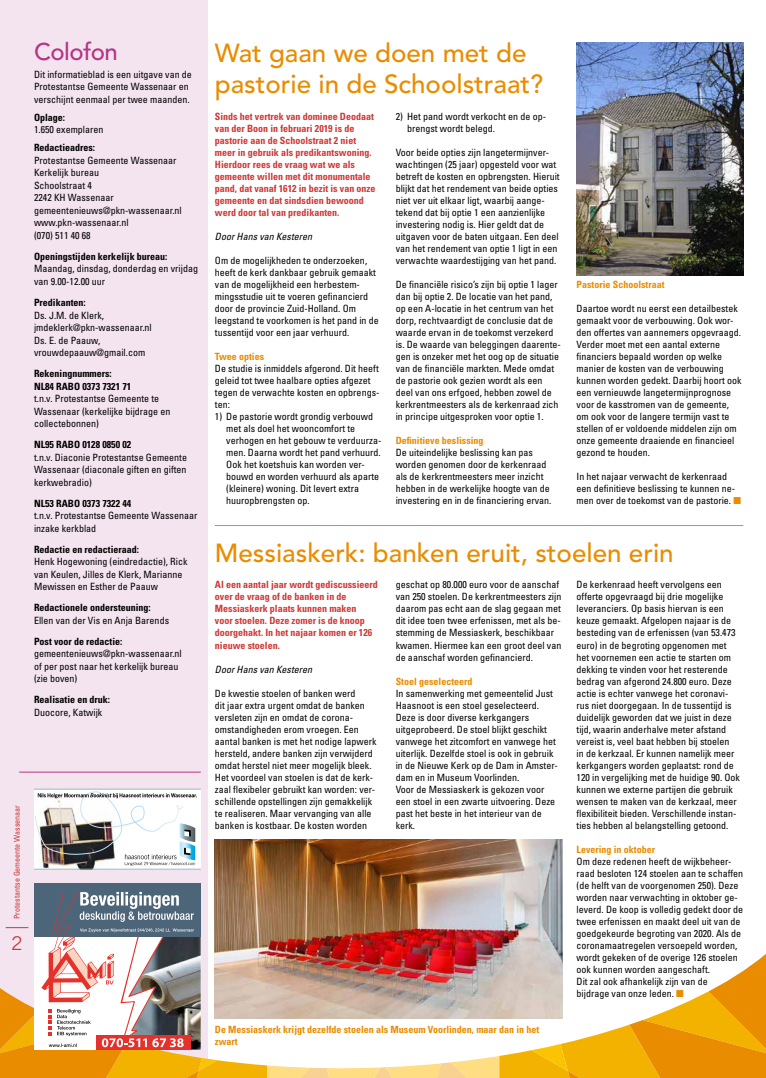
<style>
.page{position:relative;width:766px;height:1078px;background:#fff}
.page>*{position:absolute;margin:0;border:0;box-sizing:border-box;transform-origin:0 0}
.t1{font:500 26px/31.2px "Avenir LT Std";color:#e98c00}
.t2{font:500 24px "Avenir LT Std";letter-spacing:-.02em;color:#b73285}
.t3{font:19px "Trade Gothic LT Std";color:#cf3835}
.t4{font:condensed 10px/12px "Univers LT Std";color:#000}
.t5{font:700 condensed 10px/12px "Univers LT Std";color:#cf3835}
.t6{font:700 condensed 10px/12.5px "Univers LT Std";color:#000}
.t7{font:700 condensed 10px/12px "Univers LT Std";color:#e98c00}
.t8{font:italic condensed 10px "Univers LT Std";color:#000}
.t9{font:condensed 8px "Univers LT Std";color:#cf3835}
.s1{color:#e98c00}
</style>
<div class="page">
<hr style="left:765px;top:0;width:1px;height:1077px;background:#f3e4ef">
<div style="left:0;top:0;width:208px;height:1077px;background:#f3e4ef"></div>
<hr style="left:19px;top:771px;width:182px;height:1px;background:#b73285">
<img style="left:34px;top:788px;width:167px;height:82px">
<div style="left:34px;top:882px;width:167px;height:53px;background:#4d6579"></div>
<svg style="left:0;top:891px;width:765px;height:186px"></svg>
<hr style="left:215px;top:525px;width:528px;height:1px;background:#e98c00">
<img style="left:576px;top:43px;width:167px;height:232px">
<img style="left:215px;top:839px;width:347px;height:179px">
<h2 class="t2" style="left:34px;top:38px;width:85px">Colofon</h2>
<p class="t4" style="left:34px;top:68px;width:159px">Dit informatieblad is een uitgave van de<br>Protestantse Gemeente Wassenaar en verschijnt eenmaal per twee maanden.</p>
<p class="t6" style="left:34px;top:111px;width:33px">Oplage:</p>
<p class="t4" style="left:34px;top:123px;width:71px">1.650 exemplaren</p>
<p class="t6" style="left:34px;top:141px;width:63px">Redactieadres:</p>
<p class="t4" style="left:34px;top:154px;width:149px;line-height:12.5px">Protestantse Gemeente Wassenaar<br>Kerkelijk bureau<br>Schoolstraat 4<br>2242 KH Wassenaar gemeentenieuws@pkn-wassenaar.nl www.pkn-wassenaar.nl<br>(070) 511 40 68</p>
<p class="t6" style="left:34px;top:250px;width:135px">Openingstijden kerkelijk bureau:</p>
<p class="t4" style="left:34px;top:262px;width:165px;line-height:12.5px">Maandag, dinsdag, donderdag en vrijdag van 9.00-12.00 uur</p>
<p class="t6" style="left:34px;top:296px;width:53px">Predikanten:</p>
<p class="t4" style="left:34px;top:308px;width:119px;line-height:12.5px">Ds. J.M. de Klerk, jmdeklerk@pkn-wassenaar.nl<br>Ds. E. de Paauw, vrouwdepaauw@gmail.com</p>
<p class="t6" style="left:34px;top:367px;width:99px">Rekeningnummers:<br>NL84 RABO 0373 7321 71</p>
<p class="t4" style="left:34px;top:392px;width:138px;line-height:12.5px">t.n.v. Protestantse Gemeente te<br>Wassenaar (kerkelijke bijdrage en collectebonnen)</p>
<p class="t6" style="left:34px;top:438px;width:99px">NL95 RABO 0128 0850 02</p>
<p class="t4" style="left:34px;top:450px;width:154px;line-height:12.5px;text-align:justify">t.n.v. Diaconie Protestantse Gemeente Wassenaar (diaconale giften en giften kerkwebradio)</p>
<p class="t6" style="left:34px;top:496px;width:99px">NL53 RABO 0373 7322 44</p>
<p class="t4" style="left:34px;top:509px;width:165px;line-height:12.5px">t.n.v. Protestantse Gemeente Wassenaar inzake kerkblad</p>
<p class="t6" style="left:34px;top:542px;width:106px">Redactie en redactieraad:</p>
<p class="t4" style="left:34px;top:555px;width:155px;line-height:12.5px">Henk Hogewoning (eindredactie), Rick van Keulen, Jilles de Klerk, Marianne<br>Mewissen en Esther de Paauw</p>
<p class="t6" style="left:34px;top:601px;width:118px">Redactionele ondersteuning:</p>
<p class="t4" style="left:34px;top:614px;width:136px">Ellen van der Vis en Anja Barends</p>
<p class="t6" style="left:34px;top:634px;width:90px">Post voor de redactie:</p>
<p class="t4" style="left:34px;top:647px;width:149px;line-height:12.5px">gemeentenieuws@pkn-wassenaar.nl of per post naar het kerkelijk bureau (zie boven)</p>
<p class="t6" style="left:34px;top:693px;width:78px">Realisatie en druk:</p>
<p class="t4" style="left:34px;top:706px;width:70px">Duocore, Katwijk</p>
<p class="t9" style="left:12px;top:918px;width:115px;rotate:-90deg">Protestantse Gemeente Wassenaar</p>
<h3 class="t3" style="left:11px;top:931px;width:13px">2</h3>
<h1 class="t1" style="left:215px;top:38px;width:329px">Wat gaan we doen met de pastorie in de Schoolstraat?</h1>
<p class="t5" style="left:215px;top:110px;width:162px">Sinds het vertrek van dominee Deodaat van der Boon in februari 2019 is de pastorie aan de Schoolstraat 2 niet meer in gebruik als predikantswoning.<br>Hierdoor rees de vraag wat we als gemeente willen met dit monumentale pand, dat vanaf 1612 in bezit is van onze gemeente en dat sindsdien bewoond werd door tal van predikanten.</p>
<p class="t8" style="left:215px;top:230px;width:99px">Door Hans van Kesteren</p>
<p class="t4" style="left:215px;top:254px;width:165px">Om de mogelijkheden te onderzoeken, heeft de kerk dankbaar gebruik gemaakt van de mogelijkheid een herbestem&shy;mingsstudie uit te voeren gefinancierd door de provincie Zuid-Holland. Om leegstand te voorkomen is het pand in de tussentijd voor een jaar verhuurd.</p>
<p class="t7" style="left:215px;top:350px;width:51px">Twee opties</p>
<p class="t4" style="left:215px;top:362px;width:166px">De studie is inmiddels afgerond. Dit heeft geleid tot twee haalbare opties afgezet tegen de verwachte kosten en opbrengs&shy;ten:</p>
<p class="t4" style="left:226px;top:410px;width:156px;text-indent:-11px">1) De pastorie wordt grondig verbouwd met als doel het wooncomfort te verhogen en het gebouw te verduurza&shy;men. Daarna wordt het pand verhuurd.<br>Ook het koetshuis kan worden ver&shy;bouwd en worden verhuurd als aparte (kleinere) woning. Dit levert extra huuropbrengsten op.</p>
<p class="t4" style="left:407px;top:110px;width:140px;text-indent:-11px">2) Het pand wordt verkocht en de op&shy;brengst wordt belegd.</p>
<p class="t4" style="left:395px;top:146px;width:165px">Voor beide opties zijn langetermijnver&shy;wachtingen (25 jaar) opgesteld voor wat betreft de kosten en opbrengsten. Hieruit blijkt dat het rendement van beide opties niet ver uit elkaar ligt, waarbij aange&shy;tekend dat bij optie 1 een aanzienlijke investering nodig is. Hier geldt dat de uitgaven voor de baten uitgaan. Een deel van het rendement van optie 1 ligt in een verwachte waardestijging van het pand.</p>
<p class="t4" style="left:395px;top:278px;width:166px">De financiële risico’s zijn bij optie 1 lager dan bij optie 2. De locatie van het pand, op een A-locatie in het centrum van het dorp, rechtvaardigt de conclusie dat de waarde ervan in de toekomst verzekerd is. De waarde van beleggingen daarente&shy;gen is onzeker met het oog op de situatie van de financiële markten. Mede omdat de pastorie ook gezien wordt als een deel van ons erfgoed, hebben zowel de kerkrentmeesters als de kerkenraad zich in principe uitgesproken voor optie 1.</p>
<p class="t7" style="left:395px;top:434px;width:89px">Definitieve beslissing</p>
<p class="t4" style="left:395px;top:446px;width:157px">De uiteindelijke beslissing kan pas worden genomen door de kerkenraad als de kerkrentmeesters meer inzicht hebben in de werkelijke hoogte van de investering en in de financiering ervan.</p>
<p class="t7" style="left:576px;top:278px;width:89px">Pastorie Schoolstraat</p>
<p class="t4" style="left:576px;top:302px;width:166px">Daartoe wordt nu eerst een detailbestek gemaakt voor de verbouwing. Ook wor&shy;den offertes van aannemers opgevraagd.<br>Verder moet met een aantal externe financiers bepaald worden op welke manier de kosten van de verbouwing kunnen worden gedekt. Daarbij hoort ook een vernieuwde langetermijnprognose voor de kasstromen van de gemeente, om ook voor de langere termijn vast te stellen of er voldoende middelen zijn om onze gemeente draaiende en financieel gezond te houden.</p>
<p class="t4" style="left:576px;top:470px;width:166px">In het najaar verwacht de kerkenraad een definitieve beslissing te kunnen ne&shy;men over de toekomst van de pastorie. <span class="s1">■</span></p>
<h1 class="t1" style="left:215px;top:538px;width:460px">Messiaskerk: banken eruit, stoelen erin</h1>
<p class="t5" style="left:215px;top:578px;width:164px">Al een aantal jaar wordt gediscussieerd over de vraag of de banken in de<br>Messiaskerk plaats kunnen maken<br>voor stoelen. Deze zomer is de knoop doorgehakt. In het najaar komen er 126 nieuwe stoelen.</p>
<p class="t8" style="left:215px;top:662px;width:99px">Door Hans van Kesteren</p>
<p class="t4" style="left:215px;top:686px;width:163px">De kwestie stoelen of banken werd<br>dit jaar extra urgent omdat de banken versleten zijn en omdat de corona&shy;omstandigheden erom vroegen. Een aantal banken is met het nodige lapwerk hersteld, andere banken zijn verwijderd omdat herstel niet meer mogelijk bleek.<br>Het voordeel van stoelen is dat de kerk&shy;zaal flexibeler gebruikt kan worden: ver&shy;schillende opstellingen zijn gemakkelijk te realiseren. Maar vervanging van alle banken is kostbaar. De kosten worden</p>
<p class="t4" style="left:395px;top:578px;width:167px">geschat op 80.000 euro voor de aanschaf van 250 stoelen. De kerkrentmeesters zijn daarom pas echt aan de slag gegaan met dit idee toen twee erfenissen, met als be&shy;stemming de Messiaskerk, beschikbaar kwamen. Hiermee kan een groot deel van de aanschaf worden gefinancierd.</p>
<p class="t7" style="left:395px;top:674px;width:78px">Stoel geselecteerd</p>
<p class="t4" style="left:395px;top:686px;width:163px">In samenwerking met gemeentelid Just Haasnoot is een stoel geselecteerd.<br>Deze is door diverse kerkgangers uitgeprobeerd. De stoel blijkt geschikt vanwege het zitcomfort en vanwege het uiterlijk. Dezelfde stoel is ook in gebruik in de Nieuwe Kerk op de Dam in Amster&shy;dam en in Museum Voorlinden.<br>Voor de Messiaskerk is gekozen voor een stoel in een zwarte uitvoering. Deze past het beste in het interieur van de kerk.</p>
<p class="t7" style="left:215px;top:1022px;width:326px">De Messiaskerk krijgt dezelfde stoelen als Museum Voorlinden, maar dan in het zwart</p>
<p class="t4" style="left:576px;top:578px;width:165px">De kerkenraad heeft vervolgens een offerte opgevraagd bij drie mogelijke leveranciers. Op basis hiervan is een keuze gemaakt. Afgelopen najaar is de besteding van de erfenissen (van 53.473 euro) in de begroting opgenomen met het voornemen een actie te starten om dekking te vinden voor het resterende bedrag van afgerond 24.800 euro. Deze actie is echter vanwege het coronavi&shy;rus niet doorgegaan. In de tussentijd is duidelijk geworden dat we juist in deze tijd, waarin anderhalve meter afstand vereist is, veel baat hebben bij stoelen<br>in de kerkzaal. Er kunnen namelijk meer kerkgangers worden geplaatst: rond de 120 in vergelijking met de huidige 90. Ook kunnen we externe partijen die gebruik wensen te maken van de kerkzaal, meer flexibiliteit bieden. Verschillende instan&shy;ties hebben al belangstelling getoond.</p>
<p class="t7" style="left:576px;top:842px;width:80px">Levering in oktober</p>
<p class="t4" style="left:576px;top:854px;width:168px">Om deze redenen heeft de wijkbeheer&shy;raad besloten 124 stoelen aan te schaffen (de helft van de voorgenomen 250). Deze worden naar verwachting in oktober ge&shy;leverd. De koop is volledig gedekt door de twee erfenissen en maakt deel uit van de goedgekeurde begroting van 2020. Als de coronamaatregelen versoepeld worden, wordt gekeken of de overige 126 stoelen ook kunnen worden aangeschaft.<br>Dit zal ook afhankelijk zijn van de<br>bijdrage van onze leden. <span class="s1">■</span></p>
</div>
